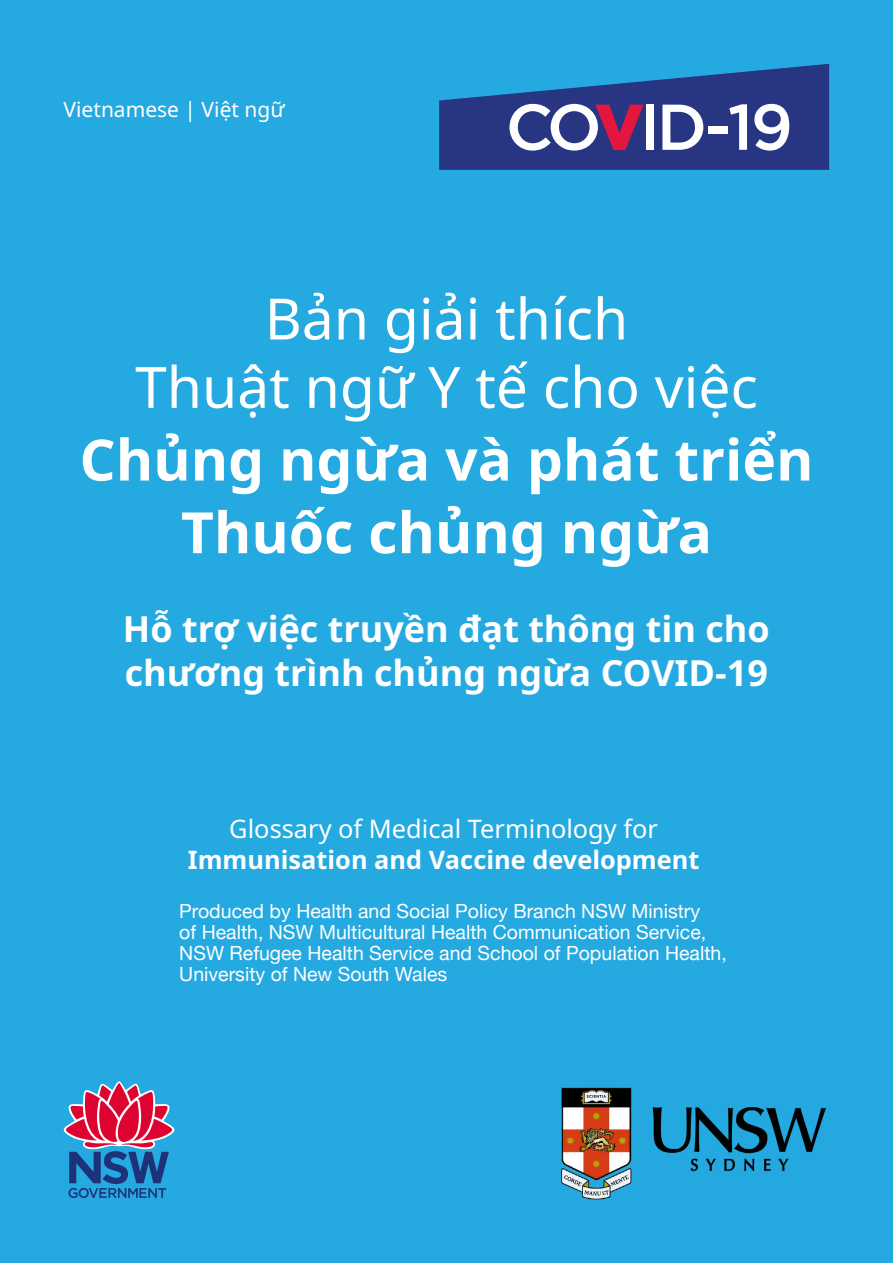
<style>
.page{position:relative;width:893px;height:1263px;background:#25a9e1}
.page>*{position:absolute;margin:0;border:0;box-sizing:border-box;transform-origin:0 0}
.Cover_H2{font:700 57px "Noto Sans";color:#fff}
.Cover_H1{font:57px/68.4px "Noto Sans";color:#fff;text-align:center}
.Cover_H3{font:700 36px "Noto Sans";color:#fff}
.t1{font:700 25.5px/30.6px "Noto Sans";color:#fff;text-align:center}
.Cover_H3-2{font:21px "Noto Sans";color:#fff}
.Eng_Text{font:19.5px/21px "Helvetica Neue";color:#fff}
.s1{font-weight:400}
</style>
<div class="page">
<svg style="left:439px;top:64px;width:390px;height:106px"></svg>
<img style="left:561px;top:1087px;width:266px;height:113px">
<svg style="left:64px;top:1081px;width:110px;height:117px"></svg>
<p class="Cover_H3-2" style="left:64px;top:95px;width:223px">Vietnamese | Việt ngữ</p>
<p class="Cover_H1" style="left:135px;top:286px;width:624px">Bản giải thích<br>Thuật ngữ Y tế cho việc</p>
<p class="Cover_H2" style="left:79px;top:420px;width:735px">Chủng ngừa và phát triển</p>
<p class="Cover_H2" style="left:181px;top:492px;width:533px">Thuốc chủng ngừa</p>
<p class="Cover_H3" style="left:123px;top:604px;width:648px">Hỗ trợ việc truyền đạt thông tin cho</p>
<p class="Cover_H3" style="left:125px;top:647px;width:645px">chương trình chủng ngừa COVID-19</p>
<p class="t1" style="left:188px;top:814px;width:513px"><span class="s1">Glossary of Medical Terminology for<br></span>Immunisation and Vaccine development</p>
<p class="Eng_Text" style="left:179px;top:902px;width:549px">Produced by Health and Social Policy Branch NSW Ministry<br>of Health, NSW Multicultural Health Communication Service, NSW Refugee Health Service and School of Population Health, University of New South Wales</p>
</div>
